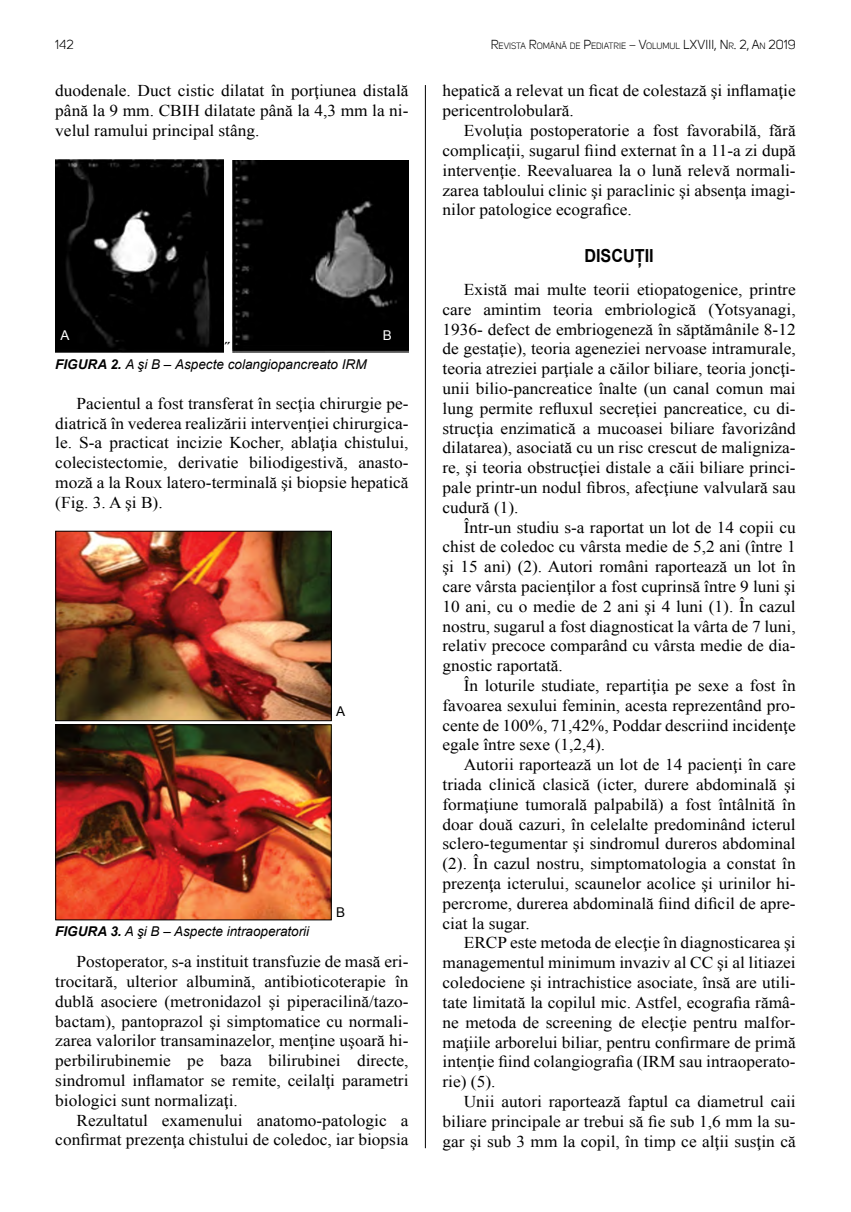
<style>
.page{position:relative;width:851px;height:1212px;background:#fff}
.page>*{position:absolute;margin:0;border:0;box-sizing:border-box;transform-origin:0 0}
.t1{font:700 18px "Arial";color:#000;scale:.9 1}
.t2{font:16.5px/19.8px "Times New Roman";color:#000;text-align:justify;scale:1.05 1}
.t3{font:700 16.5px "Times New Roman";color:#000;scale:1.05 1}
.t4{font:italic 13.5px "Arial";color:#000}
.t5{font:13.5px "Arial";color:#fff}
.t6{font:13.5px "Arial";color:#000}
.t7{font:12.75px "Uni Sans";color:#000}
.t8{font:8.85px "Uni Sans";color:#000}
.s1{font-size:12.75px}
.s2{font-weight:700}
</style>
<div class="page">
<hr style="left:425px;top:85px;width:1px;height:1063px;background:#000">
<img style="left:55px;top:159px;width:169px;height:194px">
<img style="left:232px;top:161px;width:176px;height:192px">
<img style="left:57px;top:533px;width:272px;height:186px">
<div style="left:55px;top:531px;width:276px;height:190px;border:1px solid #000"></div>
<img style="left:57px;top:726px;width:272px;height:192px">
<div style="left:55px;top:724px;width:276px;height:196px;border:1px solid #000"></div>
<p class="t7" style="left:55px;top:38px;width:20px">142</p>
<p class="t8" style="left:490px;top:41px;width:306px"><span class="s1">R</span>EVISTA <span class="s1">R</span>OMÂNĂ DE <span class="s1">P</span>EDIATRIE <span class="s1">– V</span>OLUMUL <span class="s1">lXVIII, N</span>R<span class="s1">. 2, A</span>N <span class="s1">2019</span></p>
<p class="t2" style="left:55px;top:81px;width:338px">duodenale. Duct cistic dilatat în porţiunea distală până la 9 mm. CBIH dilatate până la 4,3 mm la ni&shy;velul ramului principal stâng.</p>
<p class="t2" style="left:442px;top:81px;width:338px">hepatică a relevat un ficat de colestază şi inflamaţie pericentrolobulară.</p>
<p class="t2" style="left:442px;top:120px;width:338px;text-indent:21px">Evoluţia postoperatorie a fost favorabilă, fără complicaţii, sugarul fiind externat în a 11-a zi după intervenţie. Reevaluarea la o lună relevă normali&shy;zarea tabloului clinic şi paraclinic şi absenţa imagi&shy;nilor patologice ecografice.</p>
<p class="t1" style="left:584px;top:244px;width:79px">DISCUŢII</p>
<p class="t2" style="left:442px;top:279px;width:338px;text-indent:21px">Există mai multe teorii etiopatogenice, printre care amintim teoria embriologică (Yotsyanagi, 1936- defect de embriogeneză în săptămânile 8-12 de gestaţie), teoria ageneziei nervoase intramurale, teoria atreziei parţiale a căilor biliare, teoria joncţi&shy;unii bilio-pancreatice înalte (un canal comun mai lung permite refluxul secreţiei pancreatice, cu di&shy;strucţia enzimatică a mucoasei biliare favorizând dilatarea), asociată cu un risc crescut de maligniza&shy;re, şi teoria obstrucţiei distale a căii biliare princi&shy;pale printr-un nodul fibros, afecţiune valvulară sau cudură (1).</p>
<p class="t2" style="left:442px;top:517px;width:338px;text-indent:21px">Într-un studiu s-a raportat un lot de 14 copii cu chist de coledoc cu vârsta medie de 5,2 ani (între 1 şi 15 ani) (2). Autori români raportează un lot în care vârsta pacienţilor a fost cuprinsă între 9 luni şi 10 ani, cu o medie de 2 ani şi 4 luni (1). În cazul nostru, sugarul a fost diagnosticat la vârta de 7 luni, relativ precoce comparând cu vârsta medie de dia&shy;gnostic raportată.</p>
<p class="t2" style="left:442px;top:675px;width:338px;text-indent:21px">În loturile studiate, repartiţia pe sexe a fost în favoarea sexului feminin, acesta reprezentând pro&shy;cente de 100%, 71,42%, Poddar descriind incidenţe egale între sexe (1,2,4).</p>
<p class="t2" style="left:442px;top:754px;width:338px;text-indent:21px">Autorii raportează un lot de 14 pacienţi în care triada clinică clasică (icter, durere abdominală şi formaţiune tumorală palpabilă) a fost întâlnită în doar două cazuri, în celelalte predominând icterul sclero-tegumentar şi sindromul dureros abdominal (2). În cazul nostru, simptomatologia a constat în prezenţa icterului, scaunelor acolice şi urinilor hi&shy;percrome, durerea abdominală fiind dificil de apre&shy;ciat la sugar.</p>
<p class="t2" style="left:442px;top:933px;width:338px;text-indent:21px">ERCP este metoda de elecţie în diagnosticarea şi managementul minimum invaziv al CC şi al litiazei coledociene şi intrachistice asociate, însă are utili&shy;tate limitată la copilul mic. Astfel, ecografia rămâ&shy;ne metoda de screening de elecţie pentru malfor&shy;maţiile arborelui biliar, pentru confirmare de primă intenţie fiind colangiografia (IRM sau intraoperato&shy;rie) (5).</p>
<p class="t2" style="left:442px;top:1091px;width:338px;text-indent:21px">Unii autori raportează faptul ca diametrul caii biliare principale ar trebui să fie sub 1,6 mm la su&shy;gar şi sub 3 mm la copil, în timp ce alţii susţin că</p>
<p class="t5" style="left:60px;top:326px;width:11px">A</p>
<p class="t5" style="left:383px;top:326px;width:11px">B</p>
<p class="t3" style="left:224px;top:336px;width:7px">˝</p>
<p class="t4" style="left:55px;top:356px;width:313px"><span class="s2">FIGURA 2.</span> A şi B – Aspecte colangiopancreato IRM</p>
<p class="t2" style="left:55px;top:393px;width:338px;text-indent:21px">Pacientul a fost transferat în secţia chirurgie pe&shy;diatrică în vederea realizării intervenţiei chirurgica&shy;le. S-a practicat incizie Kocher, ablaţia chistului, colecistectomie, derivatie biliodigestivă, anasto&shy;moză a la Roux latero-terminală şi biopsie hepatică (Fig. 3. A şi B).</p>
<p class="t6" style="left:336px;top:702px;width:11px">A</p>
<p class="t6" style="left:336px;top:903px;width:11px">B</p>
<p class="t4" style="left:55px;top:923px;width:255px"><span class="s2">FIGURA 3.</span> A şi B – Aspecte intraoperatorii</p>
<p class="t2" style="left:55px;top:951px;width:338px;text-indent:21px">Postoperator, s-a instituit transfuzie de masă eri&shy;trocitară, ulterior albumină, antibioticoterapie în dublă asociere (metronidazol şi piperacilină/tazo&shy;bactam), pantoprazol şi simptomatice cu normali&shy;zarea valorilor transaminazelor, menţine uşoară hi&shy;perbilirubinemie pe baza bilirubinei directe, sindromul inflamator se remite, ceilalţi parametri biologici sunt normalizaţi.</p>
<p class="t2" style="left:55px;top:1110px;width:338px;text-align:right">Rezultatul examenului anatomo-patologic a confirmat prezenţa chistului de coledoc, iar biopsia</p>
</div>
